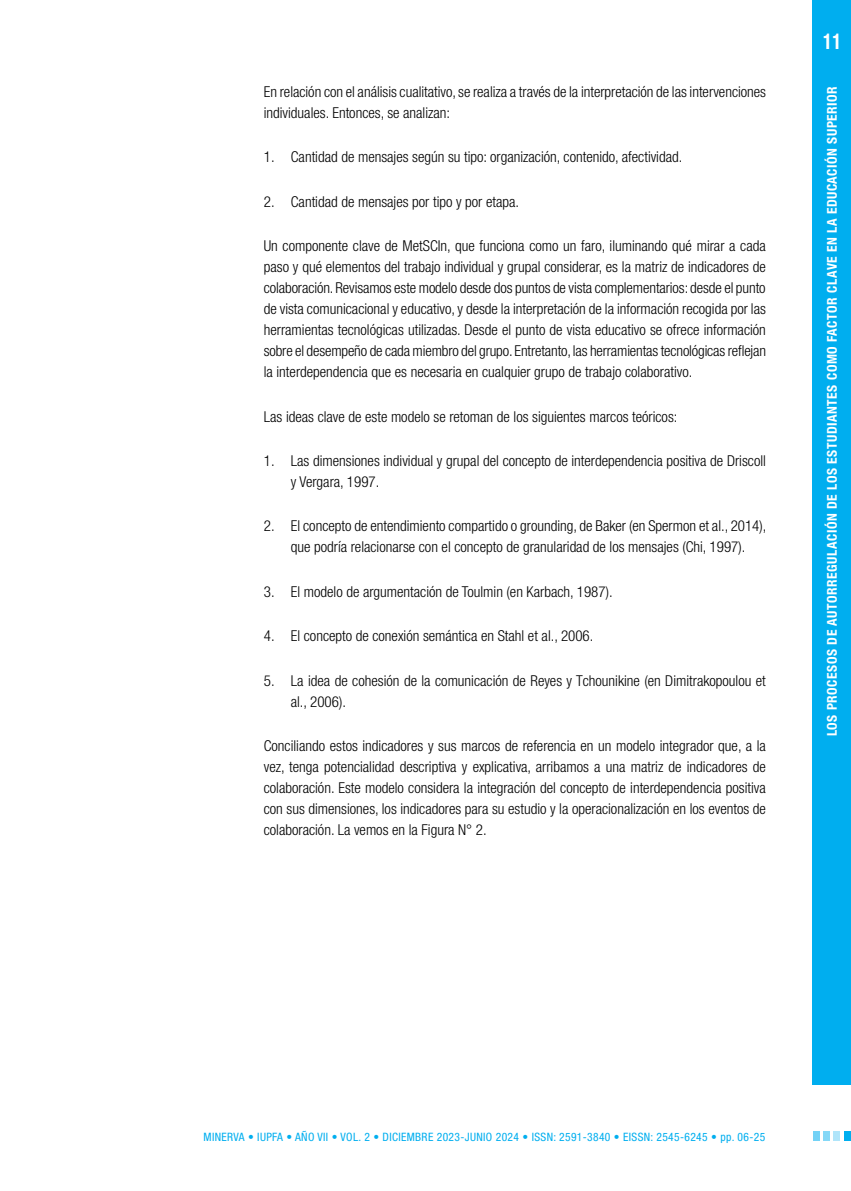
<style>
.page{position:relative;width:851px;height:1191px;background:#fff}
.page>*{position:absolute;margin:0;border:0;box-sizing:border-box;transform-origin:0 0}
.t1{font:700 condensed 21.75px "Helvetica Neue LT Std";color:#fff;scale:.85 1}
.t2{font:300 condensed 15px/21px "Helvetica Neue LT Std";color:#000}
.t3{font:700 condensed 13.5px "Helvetica Neue LT Std";letter-spacing:.04em;color:#fff}
.t4{font:condensed 11.55px "Helvetica Neue LT Std";letter-spacing:.03em;color:#00aeef}
</style>
<div class="page">
<div style="left:812px;top:0;width:38px;height:1084px;background:#00aeef"></div>
<div style="left:822px;top:1131px;width:7px;height:10px;background:#85d8f7"></div>
<div style="left:833px;top:1131px;width:7px;height:10px;background:#b0e5fa"></div>
<div style="left:844px;top:1131px;width:6px;height:10px;background:#00aeef"></div>
<div style="left:812px;top:1131px;width:7px;height:10px;background:#73d2f6"></div>
<p class="t2" style="left:264px;top:81px;width:503px">En relación con el análisis cualitativo, se realiza a través de la interpretación de las intervenciones individuales. Entonces, se analizan:</p>
<p class="t2" style="left:264px;top:146px;width:420px">1. Cantidad de mensajes según su tipo: organización, contenido, afectividad.</p>
<p class="t2" style="left:264px;top:191px;width:257px">2. Cantidad de mensajes por tipo y por etapa.</p>
<p class="t2" style="left:264px;top:235px;width:504px;text-align:justify">Un componente clave de MetSCIn, que funciona como un faro, iluminando qué mirar a cada paso y qué elementos del trabajo individual y grupal considerar, es la matriz de indicadores de colaboración. Revisamos este modelo desde dos puntos de vista complementarios: desde el punto de vista comunicacional y educativo, y desde la interpretación de la información recogida por las herramientas tecnológicas utilizadas. Desde el punto de vista educativo se ofrece información sobre el desempeño de cada miembro del grupo. Entretanto, las herramientas tecnológicas reflejan la interdependencia que es necesaria en cualquier grupo de trabajo colaborativo.</p>
<p class="t2" style="left:264px;top:405px;width:415px">Las ideas clave de este modelo se retoman de los siguientes marcos teóricos:</p>
<p class="t2" style="left:291px;top:450px;width:476px;text-indent:-27px">1. Las dimensiones individual y grupal del concepto de interdependencia positiva de Driscoll y Vergara, 1997.</p>
<p class="t2" style="left:264px;top:515px;width:504px;text-align:center">2. El concepto de entendimiento compartido o grounding, de Baker (en Spermon et al., 2014), que podría relacionarse con el concepto de granularidad de los mensajes (Chi, 1997).</p>
<p class="t2" style="left:264px;top:581px;width:350px">3. El modelo de argumentación de Toulmin (en Karbach, 1987).</p>
<p class="t2" style="left:264px;top:625px;width:331px">4. El concepto de conexión semántica en Stahl et al., 2006.</p>
<p class="t2" style="left:291px;top:669px;width:476px;text-indent:-27px">5. La idea de cohesión de la comunicación de Reyes y Tchounikine (en Dimitrakopoulou et al., 2006).</p>
<p class="t2" style="left:264px;top:735px;width:503px;text-align:justify">Conciliando estos indicadores y sus marcos de referencia en un modelo integrador que, a la vez, tenga potencialidad descriptiva y explicativa, arribamos a una matriz de indicadores de colaboración. Este modelo considera la integración del concepto de interdependencia positiva con sus dimensiones, los indicadores para su estudio y la operacionalización en los eventos de colaboración. La vemos en la Figura N° 2.</p>
<h1 class="t1" style="left:823px;top:28px;width:23px">11</h1>
<p class="t3" style="left:823px;top:736px;width:651px;rotate:-90deg">LOS PROCESOS DE AUTORREGULACIÓN DE LOS ESTUDIANTES COMO FACTOR CLAVE EN LA EDUCACIÓN SUPERIOR</p>
<p class="t4" style="left:203px;top:1130px;width:563px">MINERVA • IUPFA • AÑO VII • VOL. 2 • DICIEMBRE 2023-JUNIO 2024 • ISSN: 2591-3840 • EISSN: 2545-6245 • pp. 06-25</p>
</div>
